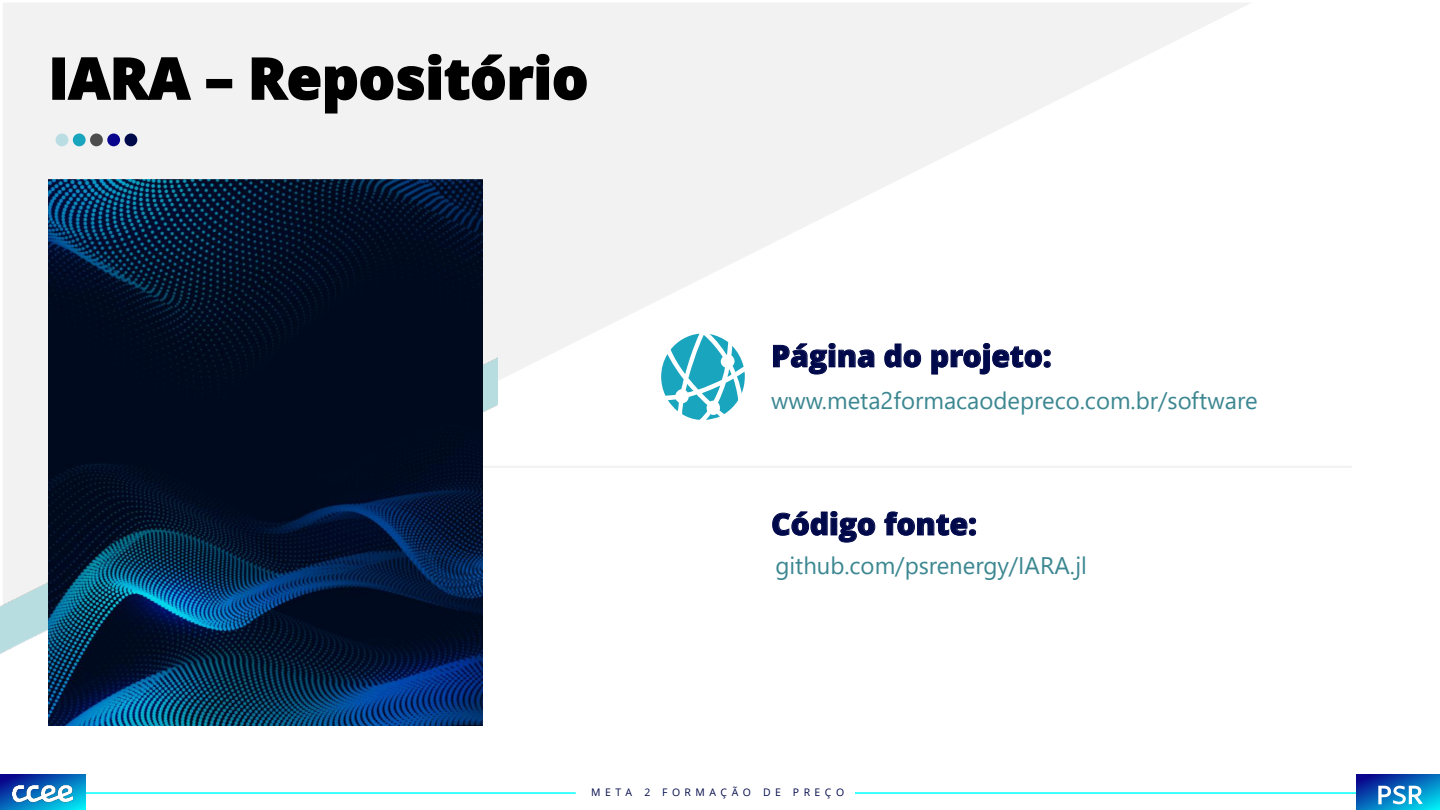
<style>
.page{position:relative;width:1440px;height:810px;background:#fff}
.page>*{position:absolute;margin:0;border:0;box-sizing:border-box;transform-origin:0 0}
.t1{font:800 57px "Open Sans";color:#000}
.t2{font:800 30.15px "Open Sans";letter-spacing:-.005em;color:#00094a}
.t3{font:800 30px "Open Sans";color:#00094a}
.t4{font:24px "Segoe UI";color:#3c8791}
.t5{font:10.5px "Open Sans";letter-spacing:.43em;color:#00094a}
</style>
<div class="page">
<svg style="left:3px;top:3px;width:1247px;height:403px;fill:#f2f2f2"></svg>
<img style="left:0;top:354px;width:497px;height:306px">
<hr style="left:855px;top:792px;width:513px;height:2px;background:#0ff">
<svg style="left:1356px;top:775px;width:84px;height:35px"></svg>
<svg style="left:1378px;top:786px;width:45px;height:18px"></svg>
<hr style="left:62px;top:792px;width:514px;height:2px;background:#0ff">
<svg style="left:0;top:775px;width:86px;height:35px"></svg>
<img style="left:8px;top:782px;width:70px;height:26px">
<div style="left:56px;top:134px;width:12px;height:12px;background:#b9dde2;border-radius:50%"></div>
<div style="left:73px;top:134px;width:13px;height:12px;background:#19a5be;border-radius:50%"></div>
<div style="left:90px;top:134px;width:13px;height:12px;background:#4d4d4d;border-radius:50%"></div>
<div style="left:107px;top:134px;width:13px;height:12px;background:#09068d;border-radius:50%"></div>
<div style="left:125px;top:134px;width:12px;height:12px;background:#00094a;border-radius:50%"></div>
<img style="left:49px;top:179px;width:434px;height:546px">
<div style="left:52px;top:57px;width:13px;height:43px;border:2px solid #000"></div>
<svg style="left:66px;top:56px;width:126px;height:45px"></svg>
<div style="left:206px;top:79px;width:26px;height:9px;border:2px solid #000"></div>
<svg style="left:251px;top:53px;width:337px;height:61px"></svg>
<svg style="left:772px;top:511px;width:104px;height:32px"></svg>
<svg style="left:884px;top:511px;width:93px;height:25px"></svg>
<svg style="left:773px;top:343px;width:102px;height:32px"></svg>
<svg style="left:884px;top:343px;width:38px;height:25px"></svg>
<svg style="left:931px;top:343px;width:120px;height:32px"></svg>
<svg style="left:661px;top:334px;width:84px;height:86px"></svg>
<hr style="left:483px;top:466px;width:869px;height:2px;background:#f2f2f2">
<h1 class="t1" style="left:49px;top:35px;width:541px">IARA – Repositório</h1>
<p class="t3" style="left:771px;top:333px;width:282px">Página do projeto:</p>
<p class="t4" style="left:771px;top:378px;width:488px">www.meta2formacaodepreco.com.br/software</p>
<p class="t2" style="left:771px;top:501px;width:207px">Código fonte:</p>
<p class="t4" style="left:775px;top:543px;width:313px">github.com/psrenergy/IARA.jl</p>
<p class="t5" style="left:591px;top:785px;width:254px">META 2 FORMAÇÃO DE PREÇO</p>
</div>
